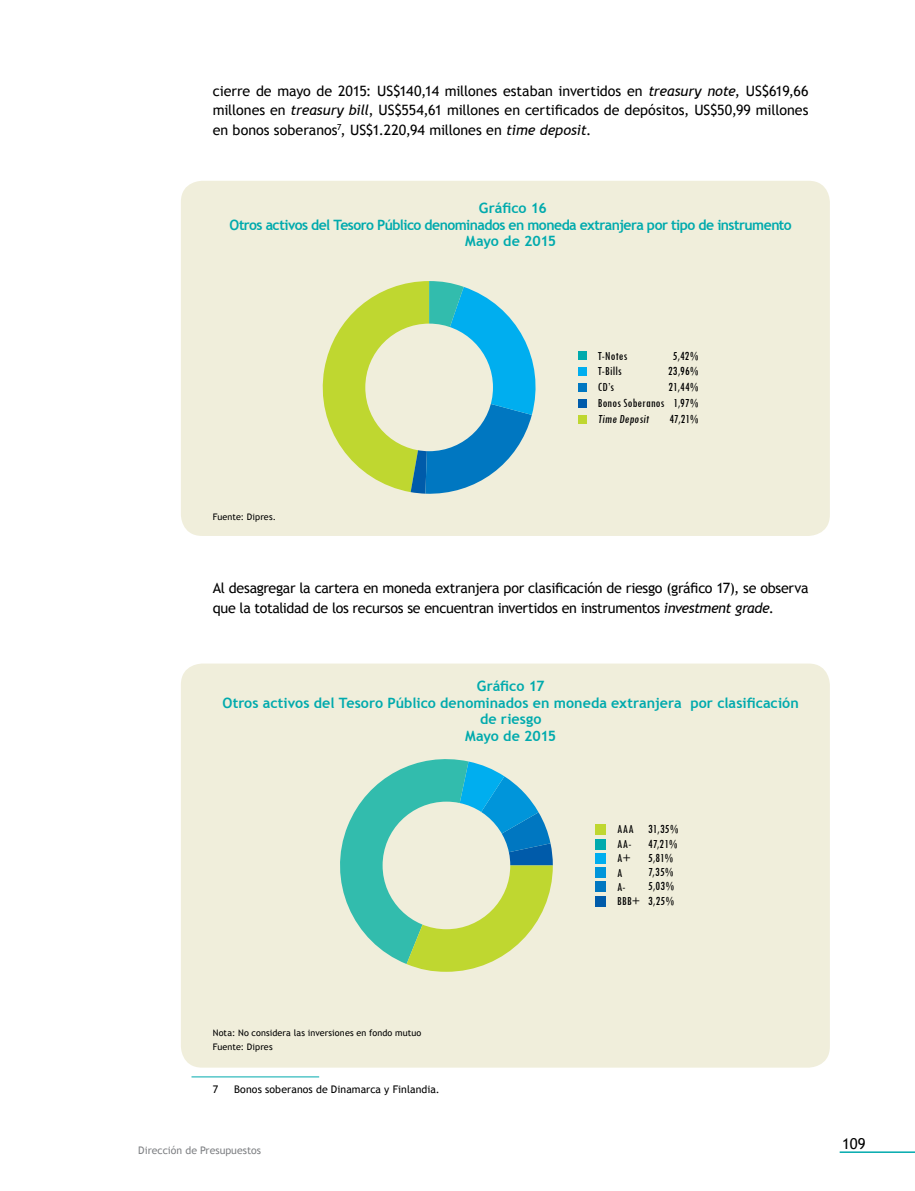
<style>
.page{position:relative;width:915px;height:1191px;background:#fff}
.page>*{position:absolute;margin:0;border:0;box-sizing:border-box;transform-origin:0 0}
.t1{font:15px "Trebuchet MS";color:#000}
.t2{font:14.25px/19.5px "Trebuchet MS";letter-spacing:-.02em;color:#000;text-align:justify}
.t3{font:700 14.25px/16.5px "Trebuchet MS";letter-spacing:-.015em;color:#00aaad;text-align:center}
.t4{font:700 14.25px/16.5px "Trebuchet MS";letter-spacing:-.035em;color:#00aaad;text-align:center}
.t5{font:condensed 12.75px/15.8px "Tw Cen";letter-spacing:.015em;color:#000}
.t6{font:10.5px "Trebuchet MS";letter-spacing:.005em;color:#000}
.t7{font:10.5px "Trebuchet MS";color:#808285}
.t8{font:9px/14px "Trebuchet MS";letter-spacing:.015em;color:#000}
.s1{font-style:italic}
</style>
<div class="page">
<hr style="left:839px;top:1151px;width:75px;height:2px;background:#00aaad">
<div style="left:181px;top:181px;width:648px;height:355px;background:#f0eedb;border-radius:21px"></div>
<div style="left:181px;top:663px;width:648px;height:404px;background:#f0eedb;border-radius:21px"></div>
<svg style="left:322px;top:281px;width:214px;height:213px"></svg>
<div style="left:365px;top:323px;width:128px;height:128px;background:#f0eedb;border-radius:50%"></div>
<div style="left:577px;top:351px;width:9px;height:9px;background:#00aaad"></div>
<div style="left:577px;top:383px;width:9px;height:9px;background:#0077c1"></div>
<div style="left:577px;top:367px;width:9px;height:9px;background:#00aeef"></div>
<div style="left:577px;top:399px;width:9px;height:8px;background:#005baa"></div>
<div style="left:577px;top:415px;width:9px;height:8px;background:#bfd730"></div>
<svg style="left:340px;top:759px;width:212px;height:212px"></svg>
<div style="left:382px;top:801px;width:128px;height:128px;background:#f0eedb;border-radius:50%"></div>
<div style="left:595px;top:824px;width:10px;height:11px;background:#bfd730"></div>
<div style="left:595px;top:839px;width:10px;height:10px;background:#00aaad"></div>
<div style="left:595px;top:853px;width:10px;height:10px;background:#00aeef"></div>
<div style="left:595px;top:867px;width:10px;height:10px;background:#0095da"></div>
<div style="left:595px;top:881px;width:10px;height:11px;background:#0077c1"></div>
<div style="left:595px;top:896px;width:10px;height:10px;background:#005baa"></div>
<hr style="left:191px;top:1076px;width:128px;height:1px;background:#00aaad">
<p class="t2" style="left:213px;top:81px;width:597px">cierre de mayo de 2015: US$140,14 millones estaban invertidos en <span class="s1">treasury note</span>, US$619,66 millones en <span class="s1">treasury bill</span>, US$554,61 millones en certificados de depósitos, US$50,99 millones en bonos soberanos<sup>7</sup>, US$1.220,94 millones en <span class="s1">time deposit</span>.</p>
<p class="t4" style="left:229px;top:200px;width:563px">Gráfico 16<br>Otros activos del Tesoro Público denominados en moneda extranjera por tipo de instrumento<br>Mayo de 2015</p>
<p class="t8" style="left:213px;top:510px;width:65px">Fuente: Dipres.</p>
<p class="t5" style="left:597px;top:347px;width:68px">T-Notes<br>T-Bills<br>CD’s<br>Bonos Soberanos<br>Time Deposit</p>
<p class="t5" style="left:667px;top:347px;width:32px;text-align:center">5,42%<br>23,96%<br>21,44%<br>1,97%<br>47,21%</p>
<p class="t2" style="left:213px;top:578px;width:597px">Al desagregar la cartera en moneda extranjera por clasificación de riesgo (gráfico 17), se observa que la totalidad de los recursos se encuentran invertidos en instrumentos <span class="s1">investment grade</span>.</p>
<p class="t3" style="left:222px;top:678px;width:577px">Gráfico 17<br>Otros activos del Tesoro Público denominados en moneda extranjera por clasificación de riesgo<br>Mayo de 2015</p>
<p class="t5" style="left:617px;top:822px;width:25px;line-height:14.4px">AAA<br>AA-<br>A+<br>A<br>A-<br>BBB+</p>
<p class="t5" style="left:648px;top:822px;width:32px;line-height:14.2px">31,35%<br>47,21%<br>5,81%<br>7,35%<br>5,03%<br>3,25%</p>
<p class="t8" style="left:213px;top:1025px;width:210px">Nota: No considera las inversiones en fondo mutuo<br>Fuente: Dipres</p>
<p class="t6" style="left:213px;top:1083px;width:7px">7</p>
<p class="t6" style="left:234px;top:1083px;width:207px">Bonos soberanos de Dinamarca y Finlandia.</p>
<p class="t7" style="left:138px;top:1144px;width:124px">Dirección de Presupuestos</p>
<p class="t1" style="left:841px;top:1135px;width:25px">109</p>
</div>
